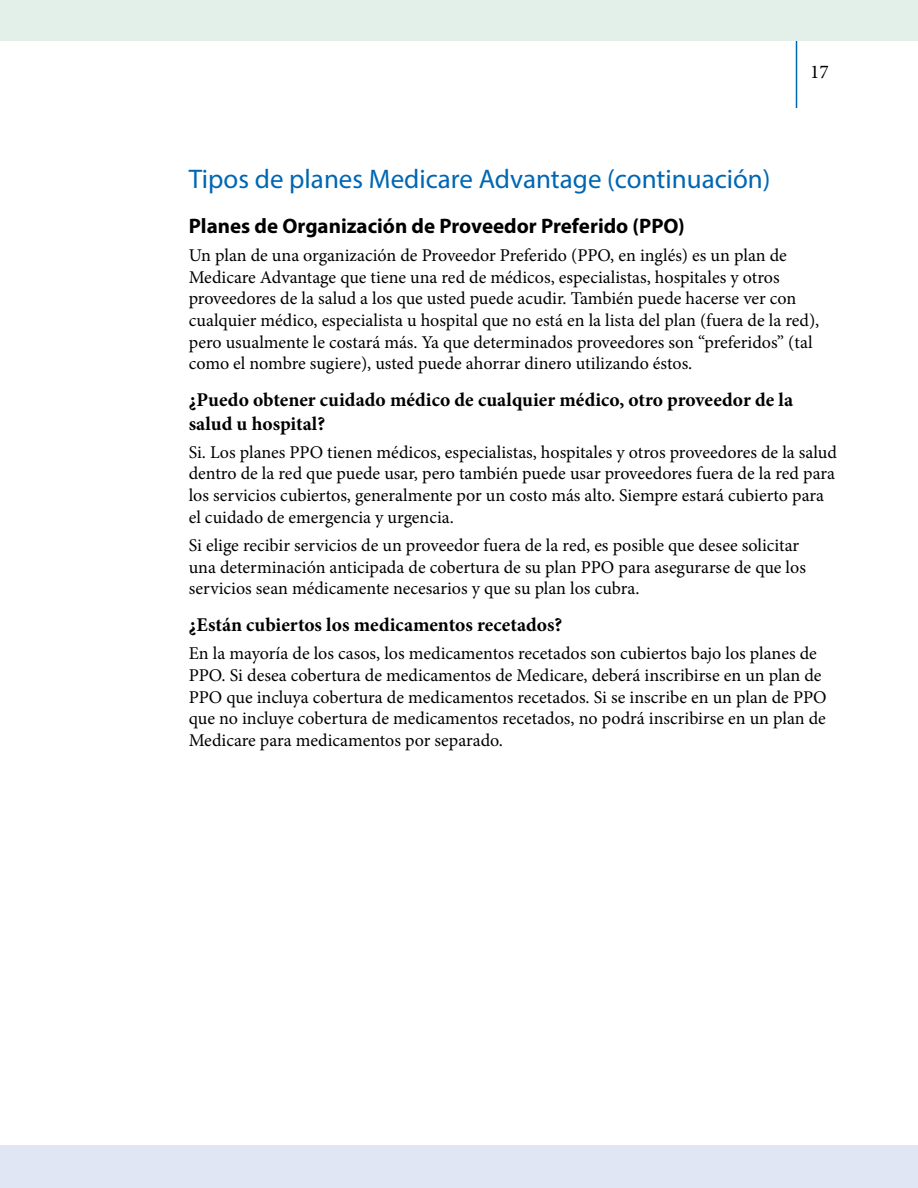
<style>
.page{position:relative;width:918px;height:1188px;background:#fff}
.page>*{position:absolute;margin:0;border:0;box-sizing:border-box;transform-origin:0 0}
.t1{font:27px "Myriad Pro";color:#0066b3}
.t2{font:700 21px "Myriad Pro";color:#000}
.Body_Text_13{font:700 19.5px/23.4px "Minion Pro";color:#000}
.t3{font:19.5px "Minion Pro";color:#000}
.Body_Text_13-2{font:18px/21.6px "Minion Pro";color:#000}
</style>
<div class="page">
<hr style="left:796px;top:40px;width:1px;height:68px;background:#0066b3">
<div style="left:0;top:0;width:918px;height:40px;background:#e3efe9"></div>
<div style="left:0;top:1146px;width:918px;height:42px;background:#e1e6f4"></div>
<p class="t3" style="left:810px;top:59px;width:20px">17</p>
<h1 class="t1" style="left:189px;top:162px;width:583px">Tipos de planes Medicare Advantage (continuación)</h1>
<p class="t2" style="left:189px;top:212px;width:498px">Planes de Organización de Proveedor Preferido (PPO)</p>
<h2 class="Body_Text_13-2" style="left:189px;top:245px;width:632px">Un plan de una organización de Proveedor Preferido (PPO, en inglés) es un plan de Medicare Advantage que tiene una red de médicos, especialistas, hospitales y otros proveedores de la salud a los que usted puede acudir. También puede hacerse ver con cualquier médico, especialista u hospital que no está en la lista del plan (fuera de la red), pero usualmente le costará más. Ya que determinados proveedores son “preferidos” (tal como el nombre sugiere), usted puede ahorrar dinero utilizando éstos.</h2>
<h2 class="Body_Text_13" style="left:189px;top:388px;width:606px">¿Puedo obtener cuidado médico de cualquier médico, otro proveedor de la salud u hospital?</h2>
<h2 class="Body_Text_13-2" style="left:189px;top:441px;width:650px">Si. Los planes PPO tienen médicos, especialistas, hospitales y otros proveedores de la salud dentro de la red que puede usar, pero también puede usar proveedores fuera de la red para los servicios cubiertos, generalmente por un costo más alto. Siempre estará cubierto para el cuidado de emergencia y urgencia.</h2>
<h2 class="Body_Text_13-2" style="left:189px;top:535px;width:619px">Si elige recibir servicios de un proveedor fuera de la red, es posible que desee solicitar una determinación anticipada de cobertura de su plan PPO para asegurarse de que los servicios sean médicamente necesarios y que su plan los cubra.</h2>
<h2 class="Body_Text_13" style="left:189px;top:613px;width:375px">¿Están cubiertos los medicamentos recetados?</h2>
<h2 class="Body_Text_13-2" style="left:189px;top:643px;width:639px">En la mayoría de los casos, los medicamentos recetados son cubiertos bajo los planes de PPO. Si desea cobertura de medicamentos de Medicare, deberá inscribirse en un plan de PPO que incluya cobertura de medicamentos recetados. Si se inscribe en un plan de PPO que no incluye cobertura de medicamentos recetados, no podrá inscribirse en un plan de Medicare para medicamentos por separado.</h2>
</div>
